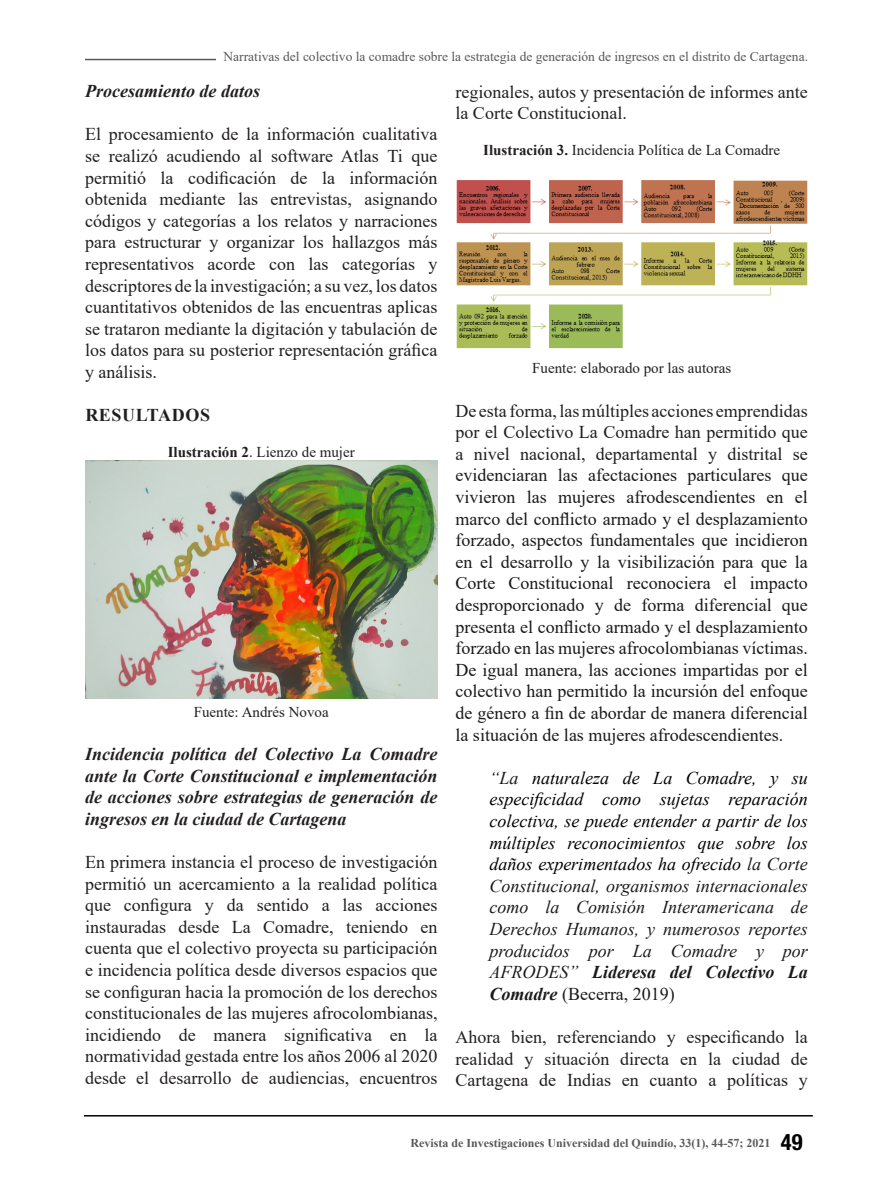
<style>
.page{position:relative;width:893px;height:1188px;background:#fff}
.page>*{position:absolute;margin:0;border:0;box-sizing:border-box;transform-origin:0 0}
.t1{font:700 condensed 22.5px "Helvetica Neue LT Std";color:#000}
.Parrafo{font:18px/21.6px "Times New Roman";color:#231f20;text-align:justify}
.Parrafo-2{font:18px/21.6px "Times New Roman";color:#1a1a1a;text-align:justify}
.Parrafo-3{font:italic 18px/21.6px "Times New Roman";color:#000;text-align:justify}
.Parrafo-4{font:italic 700 18px/21.6px "Times New Roman";color:#231f20;text-align:justify}
.titulos{font:700 18px "Times New Roman";letter-spacing:.035em;color:#231f20}
.Referencia_imágen{font:15px "Times New Roman";color:#231f20}
.esquina{font:13.5px "Times New Roman";color:#57585a}
.t2{font:700 12px "Times New Roman";color:#57585a}
.s1{font-weight:700}
.s2{color:#231f20}
.s3{color:#1a1a1a}
.s4{font-weight:700;color:#1a1a1a}
.s5{font-style:normal;color:#1a1a1a}
</style>
<div class="page">
<hr style="left:85px;top:59px;width:723px;height:1px;background:#57585a">
<hr style="left:84px;top:1115px;width:729px;height:2px;background:#000001">
<img style="left:85px;top:460px;width:352px;height:239px">
<img style="left:456px;top:180px;width:352px;height:169px">
<div style="left:217px;top:52px;width:591px;height:14px;background:#fff"></div>
<p class="esquina" style="left:223px;top:47px;width:586px">Narrativas del colectivo la comadre sobre la estrategia de generación de ingresos en el distrito de Cartagena.</p>
<p class="Parrafo-4" style="left:85px;top:80px;width:176px">Procesamiento de datos</p>
<p class="Parrafo" style="left:85px;top:123px;width:354px">El procesamiento de la información cualitativa se realizó acudiendo al software Atlas Ti que permitió la codificación de la información obtenida mediante las entrevistas, asignando códigos y categorías a los relatos y narraciones para estructurar y organizar los hallazgos más representativos acorde con las categorías y descriptores de la investigación; a su vez, los datos cuantitativos obtenidos de las encuentras aplicas se trataron mediante la digitación y tabulación de los datos para su posterior representación gráfica y análisis.</p>
<p class="titulos" style="left:85px;top:402px;width:126px">RESULTADOS</p>
<p class="Referencia_imágen" style="left:168px;top:442px;width:189px"><span class="s1">Ilustración 2</span>. Lienzo de mujer</p>
<p class="Referencia_imágen" style="left:194px;top:701px;width:136px">Fuente: Andrés Novoa</p>
<p class="Parrafo-4" style="left:85px;top:743px;width:354px">Incidencia política del Colectivo La Comadre ante la Corte Constitucional e implementación de acciones sobre estrategias de generación de ingresos en la ciudad de Cartagena</p>
<p class="Parrafo" style="left:85px;top:851px;width:354px">En primera instancia el proceso de investigación permitió un acercamiento a la realidad política que configura y da sentido a las acciones instauradas desde La Comadre, teniendo en cuenta que el colectivo proyecta su participación e incidencia política desde diversos espacios que se configuran hacia la promoción de los derechos constitucionales de las mujeres afrocolombianas, incidiendo de manera significativa en la normatividad gestada entre los años 2006 al 2020 desde el desarrollo de audiencias, encuentros</p>
<p class="Parrafo" style="left:455px;top:80px;width:354px">regionales, autos y presentación de informes ante la Corte Constitucional.</p>
<p class="Referencia_imágen" style="left:483px;top:140px;width:299px"><span class="s1">Ilustración 3.</span> Incidencia Política de La Comadre</p>
<p class="Referencia_imágen" style="left:532px;top:358px;width:201px">Fuente: elaborado por las autoras</p>
<p class="Parrafo-2" style="left:455px;top:399px;width:354px"><span class="s2">De esta forma, las múltiples acciones emprendidas por el Colectivo La Comadre han permitido que a nivel nacional, departamental y distrital</span> se evidenciaran las afectaciones particulares que vivieron las mujeres afrodescendientes en el marco del conflicto armado y el desplazamiento forzado, aspectos fundamentales que incidieron en el desarrollo y la visibilización para que la Corte Constitucional reconociera el impacto desproporcionado y de forma diferencial que presenta el conflicto armado y el desplazamiento forzado en las mujeres afrocolombianas víctimas.<br>De igual manera, las acciones impartidas por el colectivo han permitido la incursión del enfoque de género a fin de abordar de manera diferencial la situación de las mujeres afrodescendientes.</p>
<p class="Parrafo-3" style="left:489px;top:767px;width:320px"><span class="s3">“La</span> naturaleza de La Comadre, y su especificidad como sujetas reparación colectiva, se puede entender a partir de los múltiples reconocimientos que sobre los daños experimentados ha ofrecido <span class="s3">la Corte Constitucional, organismos internacionales como la Comisión Interamericana de Derechos Humanos, y numerosos reportes producidos por La Comadre y por AFRODES”</span> <span class="s4">Lideresa del Colectivo La Comadre</span> <span class="s5">(Becerra, 2019)</span></p>
<p class="Parrafo" style="left:455px;top:1026px;width:354px">Ahora bien, referenciando y especificando la realidad y situación directa en la ciudad de Cartagena de Indias en cuanto a políticas y</p>
<p class="t2" style="left:410px;top:1134px;width:362px">Revista de Investigaciones Universidad del Quindío, 33(1), 44-57; 2021</p>
<p class="t1" style="left:781px;top:1128px;width:23px">49</p>
</div>
